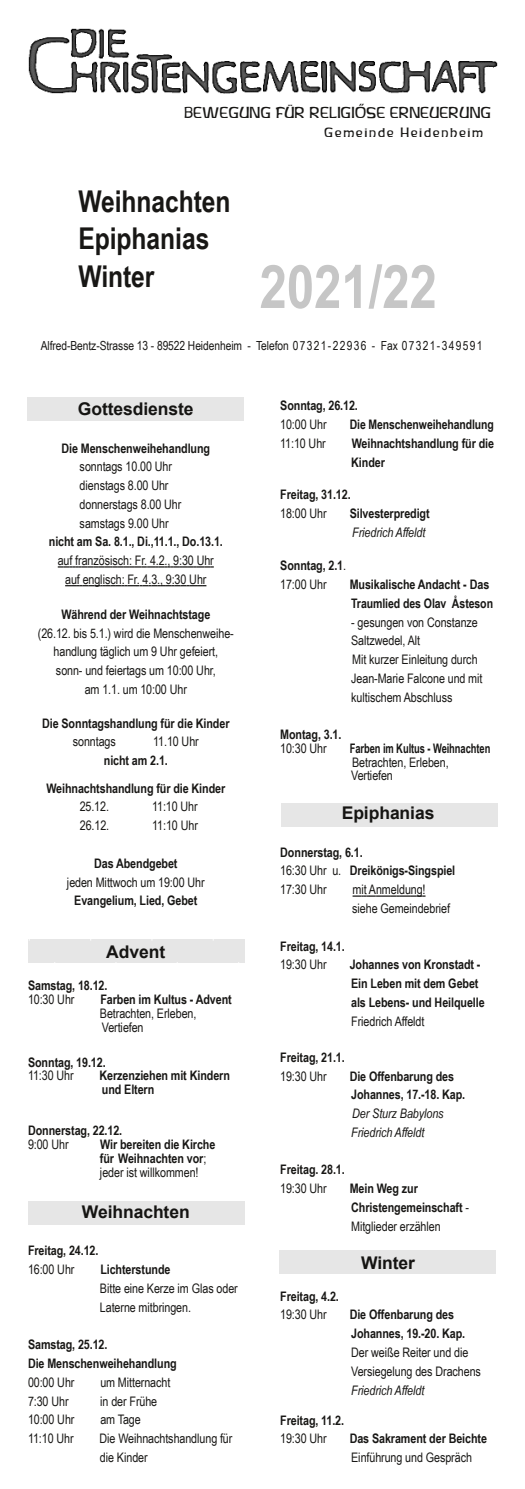
<style>
.page{position:relative;width:525px;height:1489px;background:#fff}
.page>*{position:absolute;margin:0;border:0;box-sizing:border-box;transform-origin:0 0}
.t1{font:700 60px "Arial Narrow";color:#c6c6c6}
.t2{font:700 30px/37.5px "Arial Narrow";color:#181715}
.t3{font:700 17.5px "Arial";letter-spacing:-.005em;color:#181715}
.t4{font:16.25px "CG2707";letter-spacing:-.005em;color:#181715}
.t5{font:13.75px "CG2707";letter-spacing:.115em;color:#181715}
.t6{font:700 13.12px/18.8px "Arial Narrow";letter-spacing:-.005em;color:#181715}
.t7{font:13.12px/18.8px "Arial Narrow";letter-spacing:-.01em;color:#181715}
.t8{font:italic 13.12px/18.8px "Arial Narrow";letter-spacing:-.005em;color:#181715}
.t9{font:700 13.12px "Arial Narrow";letter-spacing:-.005em;color:#181715;scale:.87 1}
.t10{font:12.5px "Arial Narrow";letter-spacing:-.005em;color:#181715}
.s1{font-weight:400}
</style>
<div class="page">
<svg style="left:58px;top:566px;width:156px;height:1px"></svg>
<svg style="left:65px;top:585px;width:141px;height:1px"></svg>
<svg style="left:352px;top:895px;width:73px;height:1px"></svg>
<img style="left:29px;top:28px;width:468px;height:66px">
<div style="left:27px;top:398px;width:217px;height:23px;background:#e6e6e6"></div>
<div style="left:28px;top:1201px;width:216px;height:23px;background:#e6e6e6"></div>
<div style="left:281px;top:803px;width:216px;height:23px;background:#e6e6e6"></div>
<div style="left:29px;top:939px;width:216px;height:23px;background:#e6e6e6"></div>
<div style="left:28px;top:939px;width:217px;height:24px;border:1px dashed #fff"></div>
<div style="left:279px;top:1250px;width:217px;height:23px;background:#e6e6e6"></div>
<p class="t4" style="left:184px;top:103px;width:308px">BEWEGUNG FÜR RELIGIÖSE ERNEUERUNG</p>
<p class="t5" style="left:324px;top:124px;width:160px">Gemeinde Heidenheim</p>
<h2 class="t2" style="left:78px;top:182px;width:153px">Weihnachten<br>Epiphanias<br>Winter</h2>
<h1 class="t1" style="left:259px;top:252px;width:179px">2021/22</h1>
<p class="t10" style="left:41px;top:338px;width:443px">Alfred-Bentz-Strasse 13 - 89522 Heidenheim - Telefon 07321-22936 - Fax 07321-349591</p>
<h3 class="t3" style="left:78px;top:399px;width:117px">Gottesdienste</h3>
<p class="t6" style="left:61px;top:438px;width:150px">Die Menschenweihehandlung</p>
<p class="t7" style="left:80px;top:457px;width:103px">sonntags 10.00 Uhr dienstags 8.00 Uhr donnerstags 8.00 Uhr samstags 9.00 Uhr</p>
<p class="t6" style="left:49px;top:532px;width:175px">nicht am Sa. 8.1., Di.,11.1., Do.13.1.</p>
<p class="t7" style="left:58px;top:551px;width:157px;text-align:center">auf französisch: Fr. 4.2., 9:30 Uhr auf englisch: Fr. 4.3., 9:30 Uhr</p>
<p class="t6" style="left:61px;top:604px;width:150px">Während der Weihnachtstage</p>
<p class="t7" style="left:38px;top:623px;width:197px;text-align:center">(26.12. bis 5.1.) wird die Menschenweihe&shy;handlung täglich um 9 Uhr gefeiert,<br>sonn- und feiertags um 10:00 Uhr,<br>am 1.1. um 10:00 Uhr</p>
<p class="t6" style="left:42px;top:713px;width:189px">Die Sonntagshandlung für die Kinder</p>
<p class="t7" style="left:73px;top:732px;width:45px">sonntags</p>
<p class="t7" style="left:153px;top:732px;width:47px">11.10 Uhr</p>
<p class="t6" style="left:46px;top:746px;width:180px;line-height:27.5px;text-align:center">nicht am 2.1.<br>Weihnachtshandlung für die Kinder</p>
<p class="t7" style="left:80px;top:797px;width:31px">25.12.</p>
<p class="t7" style="left:152px;top:797px;width:47px">11:10 Uhr</p>
<p class="t7" style="left:80px;top:816px;width:31px">26.12.</p>
<p class="t7" style="left:152px;top:816px;width:47px">11:10 Uhr</p>
<p class="t6" style="left:94px;top:853px;width:85px">Das Abendgebet</p>
<p class="t7" style="left:67px;top:872px;width:139px">jeden Mittwoch um 19:00 Uhr</p>
<p class="t6" style="left:74px;top:891px;width:124px">Evangelium, Lied, Gebet</p>
<h3 class="t3" style="left:106px;top:941px;width:60px">Advent</h3>
<p class="t6" style="left:28px;top:976px;width:81px">Samstag, 18.12.</p>
<p class="t7" style="left:28px;top:989px;width:48px">10:30 Uhr</p>
<p class="t6" style="left:100px;top:989px;width:133px">Farben im Kultus - Advent</p>
<p class="t7" style="left:100px;top:1006px;width:98px;line-height:13.8px">Betrachten, Erleben,<br>Vertiefen</p>
<p class="t6" style="left:28px;top:1052px;width:79px">Sonntag, 19.12.</p>
<p class="t7" style="left:28px;top:1066px;width:47px">11:30 Uhr</p>
<p class="t6" style="left:99px;top:1068px;width:132px;line-height:13.8px">Kerzenziehen mit Kindern und Eltern</p>
<p class="t6" style="left:28px;top:1121px;width:96px">Donnerstag, 22.12.</p>
<p class="t7" style="left:28px;top:1134px;width:42px">9:00 Uhr</p>
<p class="t6" style="left:100px;top:1137px;width:117px;line-height:13.8px">Wir bereiten die Kirche für Weihnachten vor<span class="s1">; jeder ist willkommen!</span></p>
<h3 class="t3" style="left:82px;top:1201px;width:109px">Weihnachten</h3>
<p class="t6" style="left:28px;top:1241px;width:72px">Freitag, 24.12.</p>
<p class="t7" style="left:28px;top:1259px;width:48px">16:00 Uhr</p>
<p class="t6" style="left:100px;top:1259px;width:72px">Lichterstunde</p>
<p class="t7" style="left:100px;top:1278px;width:139px">Bitte eine Kerze im Glas oder<br>Laterne mitbringen.</p>
<p class="t6" style="left:28px;top:1334px;width:150px">Samstag, 25.12.<br>Die Menschenweihehandlung</p>
<p class="t7" style="left:28px;top:1372px;width:48px">00:00 Uhr</p>
<p class="t7" style="left:100px;top:1372px;width:71px">um Mitternacht</p>
<p class="t7" style="left:28px;top:1391px;width:42px">7:30 Uhr</p>
<p class="t7" style="left:100px;top:1391px;width:58px">in der Frühe</p>
<p class="t7" style="left:28px;top:1409px;width:48px">10:00 Uhr</p>
<p class="t7" style="left:100px;top:1409px;width:42px">am Tage</p>
<p class="t7" style="left:28px;top:1428px;width:47px">11:10 Uhr</p>
<p class="t7" style="left:99px;top:1428px;width:134px">Die Weihnachtshandlung für die Kinder</p>
<p class="t6" style="left:280px;top:396px;width:79px">Sonntag, 26.12.</p>
<p class="t7" style="left:280px;top:415px;width:48px">10:00 Uhr</p>
<p class="t6" style="left:349px;top:415px;width:146px">Die Menschenweihehandlung</p>
<p class="t7" style="left:280px;top:433px;width:47px">11:10 Uhr</p>
<p class="t6" style="left:351px;top:433px;width:144px">Weihnachtshandlung für die<br>Kinder</p>
<p class="t6" style="left:280px;top:485px;width:72px">Freitag, 31.12.</p>
<p class="t7" style="left:280px;top:503px;width:48px">18:00 Uhr</p>
<p class="t6" style="left:349px;top:503px;width:81px">Silvesterpredigt</p>
<p class="t8" style="left:352px;top:522px;width:75px">Friedrich Affeldt</p>
<p class="t6" style="left:280px;top:556px;width:67px">Sonntag, 2.1<span class="s1">.<br>17:00 Uhr</span></p>
<p class="t6" style="left:349px;top:575px;width:145px">Musikalische Andacht - Das<br>Traumlied des Olav Åsteson</p>
<p class="t7" style="left:351px;top:612px;width:133px">- gesungen von Constanze<br>Saltzwedel, Alt<br>Mit kurzer Einleitung durch<br>Jean-Marie Falcone und mit kultischem Abschluss</p>
<p class="t6" style="left:280px;top:725px;width:63px">Montag, 3.1.</p>
<p class="t7" style="left:280px;top:738px;width:48px">10:30 Uhr</p>
<p class="t9" style="left:349px;top:740px;width:163px">Farben im Kultus - Weihnachten</p>
<p class="t7" style="left:351px;top:755px;width:99px;line-height:13.8px">Betrachten, Erleben,<br>Vertiefen</p>
<h3 class="t3" style="left:341px;top:803px;width:94px">Epiphanias</h3>
<p class="t6" style="left:280px;top:842px;width:176px">Donnerstag, 6.1.<br><span class="s1">16:30 Uhr u.</span> Dreikönigs-Singspiel<br><span class="s1">17:30 Uhr</span></p>
<p class="t7" style="left:352px;top:880px;width:99px">mit Anmeldung! siehe Gemeindebrief</p>
<p class="t6" style="left:280px;top:936px;width:66px">Freitag, 14.1.</p>
<p class="t7" style="left:280px;top:955px;width:48px">19:30 Uhr</p>
<p class="t6" style="left:349px;top:955px;width:136px">Johannes von Kronstadt -<br>Ein Leben mit dem Gebet als Lebens- und Heilquelle</p>
<p class="t7" style="left:351px;top:1011px;width:75px">Friedrich Affeldt</p>
<p class="t6" style="left:280px;top:1047px;width:66px">Freitag, 21.1.</p>
<p class="t7" style="left:280px;top:1066px;width:48px">19:30 Uhr</p>
<p class="t6" style="left:349px;top:1066px;width:117px">Die Offenbarung des<br>Johannes, 17.-18. Kap.</p>
<p class="t8" style="left:351px;top:1103px;width:94px">Der Sturz Babylons<br>Friedrich Affeldt</p>
<p class="t6" style="left:280px;top:1160px;width:66px">Freitag. 28.1.</p>
<p class="t7" style="left:280px;top:1178px;width:48px">19:30 Uhr</p>
<p class="t6" style="left:349px;top:1178px;width:121px">Mein Weg zur<br>Christengemeinschaft <span class="s1">-<br>Mitglieder erzählen</span></p>
<h3 class="t3" style="left:361px;top:1253px;width:55px">Winter</h3>
<p class="t6" style="left:280px;top:1286px;width:60px">Freitag, 4.2.</p>
<p class="t7" style="left:280px;top:1305px;width:48px">19:30 Uhr</p>
<p class="t6" style="left:349px;top:1305px;width:117px">Die Offenbarung des<br>Johannes, 19.-20. Kap.</p>
<p class="t7" style="left:351px;top:1342px;width:131px">Der weiße Reiter und die<br>Versiegelung des Drachens</p>
<p class="t8" style="left:351px;top:1380px;width:75px">Friedrich Affeldt</p>
<p class="t6" style="left:280px;top:1410px;width:65px">Freitag, 11.2.</p>
<p class="t7" style="left:280px;top:1428px;width:48px">19:30 Uhr</p>
<p class="t6" style="left:349px;top:1428px;width:139px">Das Sakrament der Beichte</p>
<p class="t7" style="left:351px;top:1447px;width:122px">Einführung und Gespräch</p>
</div>
